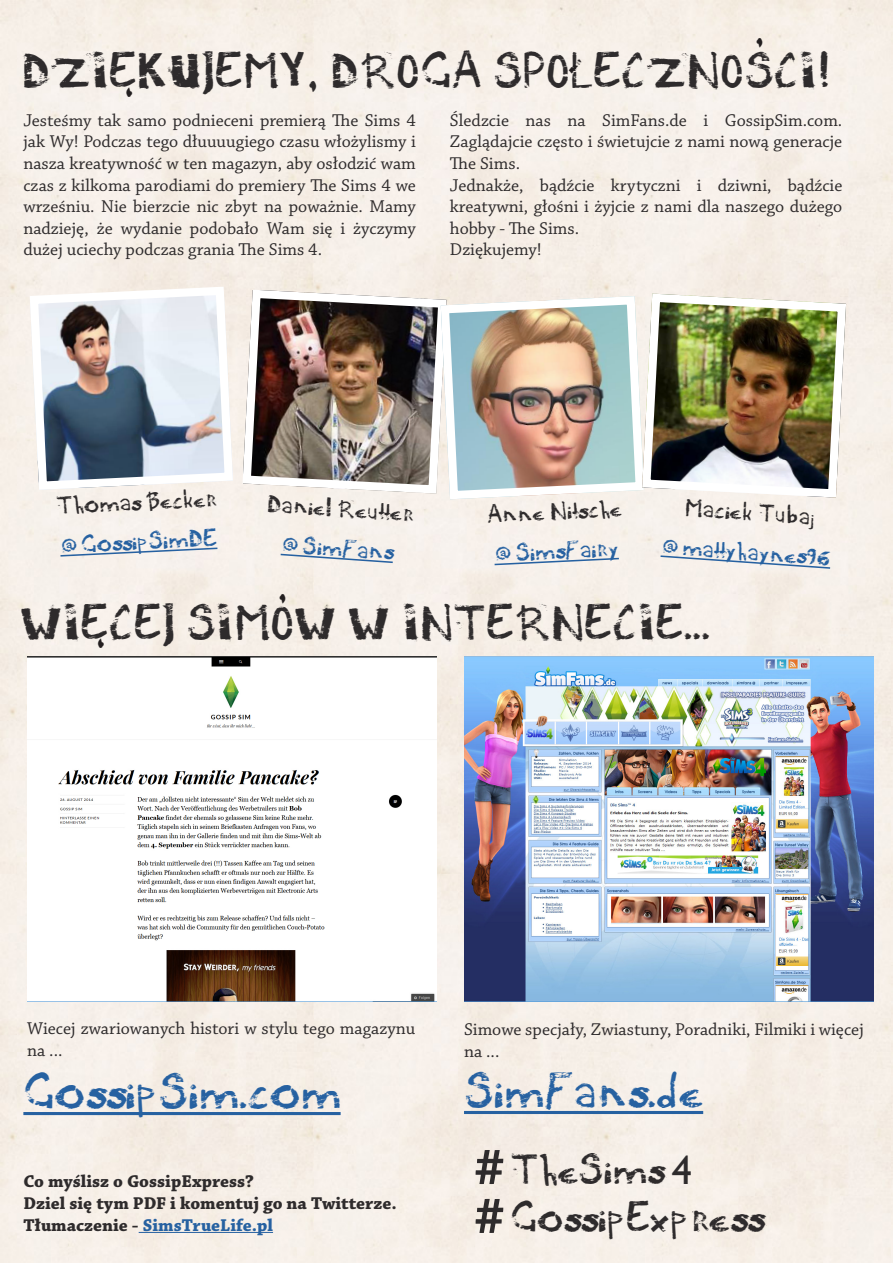
<style>
.page{position:relative;width:893px;height:1263px;background:#fff}
.page>*{position:absolute;margin:0;border:0;box-sizing:border-box;transform-origin:0 0}
.t1{font:700 54px "Chaparral Pro";color:#2e2b2c}
.t2{font:42px "Potato Press";color:#2e2b2c}
.t3{font:42px "Potato Press";color:#2661a1}
.t4{font:36px "Potato Press";color:#2e2b2c}
.t5{font:36px "Potato Press";color:#231f20}
.t6{font:20.85px "Potato Press";color:#2e2b2c}
.t7{font:20.85px "Potato Press";color:#2661a1}
.t8{font:18px/21.6px "Chaparral Pro";color:#2e2b2c;text-align:justify}
.t9{font:700 18px "Chaparral Pro";color:#2e2b2c}
.t10{font:700 18px "Chaparral Pro";color:#2661a1}
.s1{color:#2e2b2c}
.s2{font-family:"Gill Sans";font-size:40.5px}
</style>
<div class="page">
<div style="left:0;top:0;width:892px;height:1262px;background:#f6f0e9"></div>
<img style="left:27px;top:656px;width:409px;height:345px">
<img style="left:464px;top:656px;width:409px;height:345px">
<svg style="left:279px;top:553px;width:115px;height:11px"></svg>
<svg style="left:659px;top:554px;width:173px;height:16px;background:#e3e3e4"></svg>
<svg style="left:59px;top:547px;width:160px;height:10px;background:#d6dae0"></svg>
<svg style="left:493px;top:557px;width:127px;height:9px"></svg>
<img style="left:243px;top:290px;width:203px;height:204px">
<div style="left:243px;top:290px;width:203px;height:203px;border:8px solid #fff;border-radius:10px"></div>
<img style="left:30px;top:291px;width:203px;height:199px">
<div style="left:30px;top:287px;width:203px;height:203px;border:8px solid #fff;border-radius:9px"></div>
<img style="left:441px;top:296px;width:203px;height:203px">
<div style="left:441px;top:296px;width:203px;height:203px;border:8px solid #fff;border-radius:9px"></div>
<img style="left:642px;top:294px;width:204px;height:204px">
<div style="left:642px;top:294px;width:204px;height:203px;border:8px solid #fff;border-radius:10px"></div>
<hr style="left:23px;top:1112px;width:318px;height:3px;background:#2661a1">
<hr style="left:464px;top:1111px;width:239px;height:3px;background:#2661a1">
<hr style="left:139px;top:1232px;width:134px;height:1px;background:#2661a1">
<svg style="left:567px;top:58px;width:16px;height:16px"></svg>
<p class="t5" style="left:754px;top:12px;width:11px">,</p>
<p class="t2" style="left:21px;top:50px;width:811px">DZIEKUJEMY, DROGA SPOLECZNOSCI!</p>
<p class="t5" style="left:135px;top:124px;width:11px;rotate:-180deg">,</p>
<p class="t8" style="left:23px;top:110px;width:394px">Jesteśmy tak samo podnieceni premierą The Sims 4 jak Wy! Podczas tego dłuuuugiego czasu włożylismy i nasza kreatywność w ten magazyn, aby osłodzić wam czas z kilkoma parodiami do premiery The Sims 4 we wrześniu. Nie bierzcie nic zbyt na poważnie. Mamy nadzieję, że wydanie podobało Wam się i życzymy dużej uciechy podczas grania The Sims 4.</p>
<p class="t8" style="left:450px;top:110px;width:394px">Śledzcie nas na SimFans.de i GossipSim.com.<br>Zaglądajcie często i świetujcie z nami nową generacje The Sims.</p>
<p class="t8" style="left:450px;top:175px;width:394px">Jednakże, bądźcie krytyczni i dziwni, bądźcie kreatywni, głośni i żyjcie z nami dla naszego dużego hobby - The Sims.</p>
<p class="t8" style="left:450px;top:240px;width:93px">Dziękujemy!</p>
<p class="t6" style="left:56px;top:496px;width:162px;rotate:-3deg">Thomas Becker</p>
<p class="t7" style="left:59px;top:535px;width:159px;rotate:-3deg">@GossipSimDE</p>
<p class="t6" style="left:267px;top:493px;width:149px;rotate:4deg">Daniel Reutter</p>
<p class="t7" style="left:282px;top:533px;width:114px;rotate:4deg">@SimFans</p>
<p class="t6" style="left:486px;top:505px;width:136px;rotate:-3deg">Anne Nitsche</p>
<p class="t7" style="left:493px;top:544px;width:126px;rotate:-3deg">@SimsFairy</p>
<p class="t6" style="left:685px;top:497px;width:130px;rotate:4deg">Maciek Tubaj</p>
<p class="t7" style="left:662px;top:535px;width:171px;rotate:4deg">@mattyhaynes96</p>
<p class="t5" style="left:277px;top:567px;width:11px">,</p>
<p class="t2" style="left:21px;top:602px;width:691px">WIECEJ SIMOW W INTERNECIE...</p>
<p class="t5" style="left:107px;top:674px;width:11px;rotate:-180deg">,</p>
<p class="t8" style="left:27px;top:1019px;width:390px">Wiecej zwariowanych histori w stylu tego magazynu na ...</p>
<p class="t8" style="left:464px;top:1020px;width:401px">Simowe specjały, Zwiastuny, Poradniki, Filmiki i więcej na ...</p>
<p class="t3" style="left:23px;top:1071px;width:319px">GossipSim.com</p>
<p class="t3" style="left:464px;top:1070px;width:241px">SimFans.de</p>
<p class="t9" style="left:23px;top:1171px;width:232px">Co myślisz o GossipExpress?</p>
<p class="t9" style="left:23px;top:1193px;width:375px">Dziel się tym PDF i komentuj go na Twitterze.</p>
<p class="t10" style="left:23px;top:1214px;width:251px"><span class="s1">Tłumaczenie -</span> SimsTrueLife.pl</p>
<p class="t1" style="left:474px;top:1136px;width:32px">#</p>
<p class="t4" style="left:510px;top:1152px;width:183px">TheSims <span class="s2">4</span></p>
<p class="t1" style="left:474px;top:1185px;width:32px">#</p>
<p class="t4" style="left:510px;top:1199px;width:255px">GossipExpress</p>
</div>
